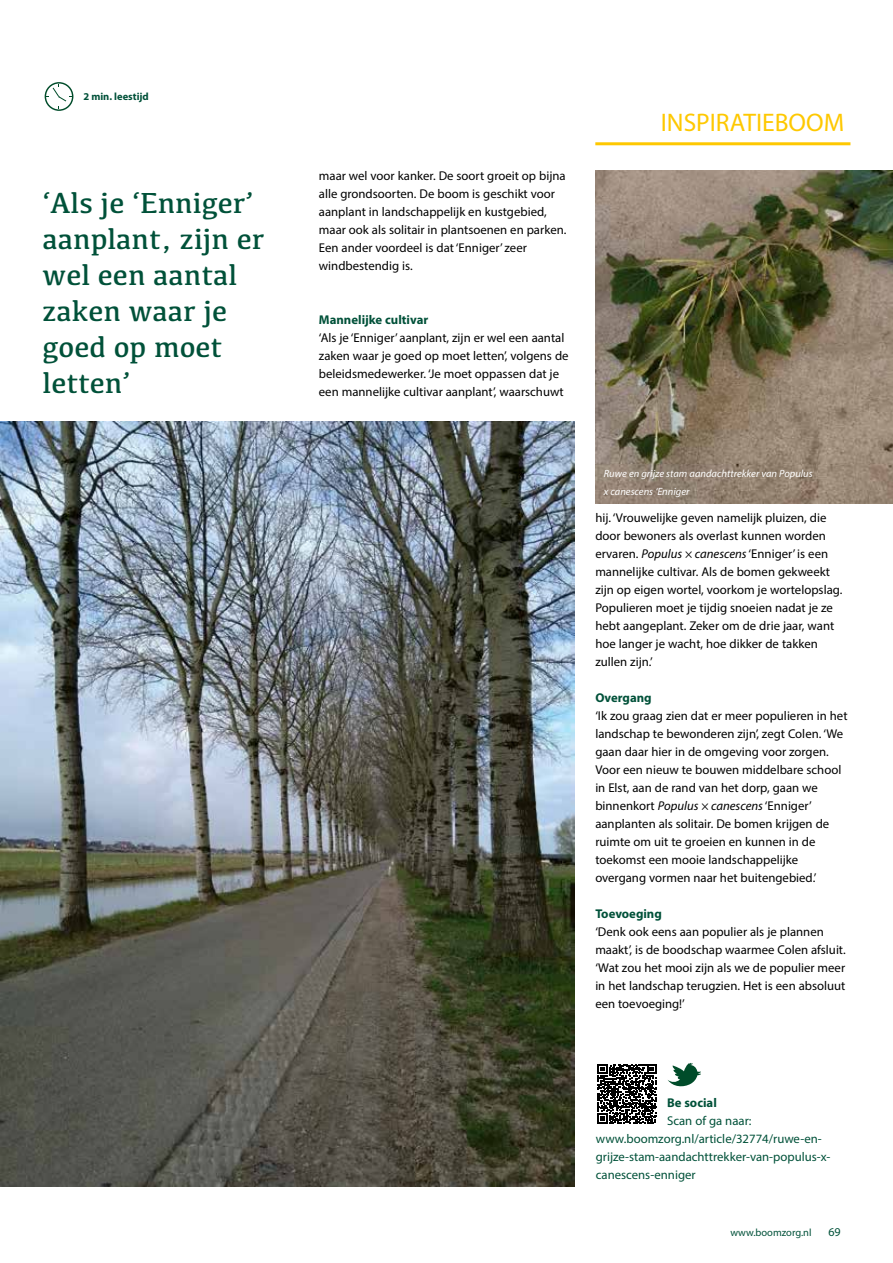
<style>
.page{position:relative;width:893px;height:1263px;background:#fff}
.page>*{position:absolute;margin:0;border:0;box-sizing:border-box;transform-origin:0 0}
.t1{font:30px/36px "Kefa";color:#005139}
.t2{font:25.5px "Myriad Pro";color:#fec800}
.t3{font:12.75px/18px "Myriad Pro";color:#000}
.t4{font:12.75px/18px "Myriad Pro";color:#005139}
.t5{font:700 12.75px "Myriad Pro";color:#005139}
.t6{font:12px "Myriad Pro";color:#005139}
.t7{font:italic 10.5px/18px "Myriad Pro";color:#fff}
.t8{font:10.5px "Myriad Pro";color:#005139}
.t9{font:700 10.5px "Myriad Pro";color:#005139}
.s1{font-style:italic}
</style>
<div class="page">
<hr style="left:595px;top:142px;width:255px;height:3px;background:#fec800">
<svg style="left:45px;top:82px;width:28px;height:29px"></svg>
<img style="left:0;top:421px;width:574px;height:765px">
<svg style="left:597px;top:1064px;width:60px;height:60px"></svg>
<svg style="left:668px;top:1063px;width:32px;height:23px"></svg>
<img style="left:595px;top:170px;width:298px;height:333px">
<p class="t9" style="left:83px;top:90px;width:67px">2 min. leestijd</p>
<h1 class="t1" style="left:43px;top:184px;width:223px">‘Als je ‘Enniger’ aanplant, zijn er wel een aantal zaken waar je goed op moet letten’</h1>
<p class="t3" style="left:319px;top:167px;width:249px">maar wel voor kanker. De soort groeit op bijna alle grondsoorten. De boom is geschikt voor aanplant in landschappelijk en kustgebied, maar ook als solitair in plantsoenen en parken.<br>Een ander voordeel is dat ‘Enniger’ zeer windbestendig is.</p>
<p class="t5" style="left:319px;top:311px;width:111px">Mannelijke cultivar</p>
<p class="t3" style="left:319px;top:329px;width:251px">‘Als je ‘Enniger’ aanplant, zijn er wel een aantal zaken waar je goed op moet letten’, volgens de beleidsmedewerker. ‘Je moet oppassen dat je een mannelijke cultivar aanplant’, waarschuwt</p>
<h2 class="t2" style="left:661px;top:107px;width:185px">INSPIRATIEBOOM</h2>
<p class="t7" style="left:604px;top:464px;width:210px">Ruwe en grijze stam aandachttrekker van Populus x canescens ‘Enniger</p>
<p class="t3" style="left:595px;top:509px;width:249px">hij. ‘Vrouwelijke geven namelijk pluizen, die door bewoners als overlast kunnen worden ervaren. <span class="s1">Populus × canescens</span> ‘Enniger’ is een mannelijke cultivar. Als de bomen gekweekt zijn op eigen wortel, voorkom je wortelopslag.<br>Populieren moet je tijdig snoeien nadat je ze hebt aangeplant. Zeker om de drie jaar, want hoe langer je wacht, hoe dikker de takken zullen zijn.’</p>
<p class="t5" style="left:595px;top:689px;width:58px">Overgang</p>
<p class="t3" style="left:595px;top:707px;width:254px">‘Ik zou graag zien dat er meer populieren in het landschap te bewonderen zijn’, zegt Colen. ‘We gaan daar hier in de omgeving voor zorgen.<br>Voor een nieuw te bouwen middelbare school in Elst, aan de rand van het dorp, gaan we binnenkort <span class="s1">Populus × canescens</span> ‘Enniger’ aanplanten als solitair. De bomen krijgen de ruimte om uit te groeien en kunnen in de toekomst een mooie landschappelijke overgang vormen naar het buitengebied.’</p>
<p class="t5" style="left:595px;top:905px;width:68px">Toevoeging</p>
<p class="t3" style="left:595px;top:923px;width:252px">‘Denk ook eens aan populier als je plannen maakt’, is de boodschap waarmee Colen afsluit. ‘Wat zou het mooi zijn als we de populier meer in het landschap terugzien. Het is een absoluut een toevoeging!’</p>
<p class="t5" style="left:667px;top:1094px;width:51px">Be social</p>
<p class="t4" style="left:596px;top:1112px;width:236px;text-indent:71px">Scan of ga naar: www.boomzorg.nl/article/32774/ruwe-en&shy;grijze-stam-aandachttrekker-van-populus-x&shy;canescens-enniger</p>
<p class="t8" style="left:730px;top:1226px;width:83px">www.boomzorg.nl</p>
<p class="t6" style="left:828px;top:1224px;width:14px">69</p>
</div>
